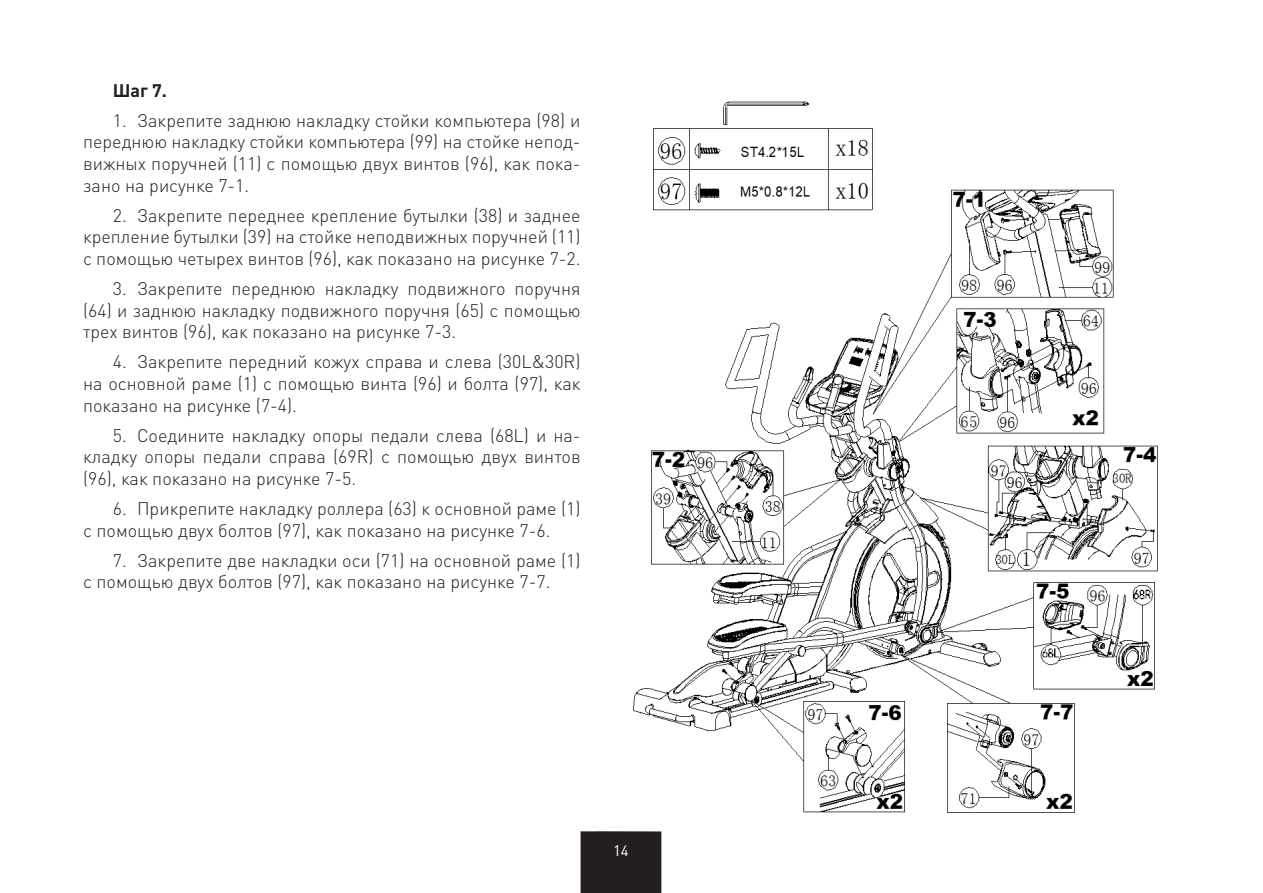
<style>
.page{position:relative;width:1263px;height:893px;background:#fff}
.page>*{position:absolute;margin:0;border:0;box-sizing:border-box;transform-origin:0 0}
.Заголовок_над_тексто{font:300 18px/21.6px "DIN Pro";color:#231f20;text-align:justify}
.Заголовок_над_тексто-2{font:700 18px "DIN Pro";color:#231f20}
.t1{font:15px "DIN Pro";color:#fff}
</style>
<div class="page">
<div style="left:581px;top:831px;width:80px;height:62px;background:#231f20"></div>
<img style="left:633px;top:102px;width:525px;height:711px">
<p class="Заголовок_над_тексто-2" style="left:113px;top:78px;width:56px">Шаг 7.</p>
<p class="Заголовок_над_тексто" style="left:83px;top:109px;width:499px;text-indent:30px">1. Закрепите заднюю накладку стойки компьютера (98) и переднюю накладку стойки компьютера (99) на стойке непод&shy;вижных поручней (11) с помощью двух винтов (96), как пока&shy;зано на рисунке 7-1.</p>
<p class="Заголовок_над_тексто" style="left:83px;top:204px;width:499px;text-indent:30px">2. Закрепите переднее крепление бутылки (38) и заднее крепление бутылки (39) на стойке неподвижных поручней (11) с помощью четырех винтов (96), как показано на рисунке 7-2.</p>
<p class="Заголовок_над_тексто" style="left:83px;top:277px;width:499px;text-indent:30px">3. Закрепите переднюю накладку подвижного поручня (64) и заднюю накладку подвижного поручня (65) с помощью трех винтов (96), как показано на рисунке 7-3.</p>
<p class="Заголовок_над_тексто" style="left:83px;top:350px;width:499px;text-indent:30px">4. Закрепите передний кожух справа и слева (30L&amp;30R) на основной раме (1) с помощью винта (96) и болта (97), как показано на рисунке (7-4).</p>
<p class="Заголовок_над_тексто" style="left:83px;top:424px;width:499px;text-indent:30px">5. Соедините накладку опоры педали слева (68L) и на&shy;кладку опоры педали справа (69R) с помощью двух винтов (96), как показано на рисунке 7-5.</p>
<p class="Заголовок_над_тексто" style="left:83px;top:497px;width:499px;text-indent:30px">6. Прикрепите накладку роллера (63) к основной раме (1) с помощью двух болтов (97), как показано на рисунке 7-6.</p>
<p class="Заголовок_над_тексто" style="left:83px;top:549px;width:499px;text-indent:30px">7. Закрепите две накладки оси (71) на основной раме (1) с помощью двух болтов (97), как показано на рисунке 7-7.</p>
<p class="t1" style="left:613px;top:840px;width:17px">14</p>
</div>
